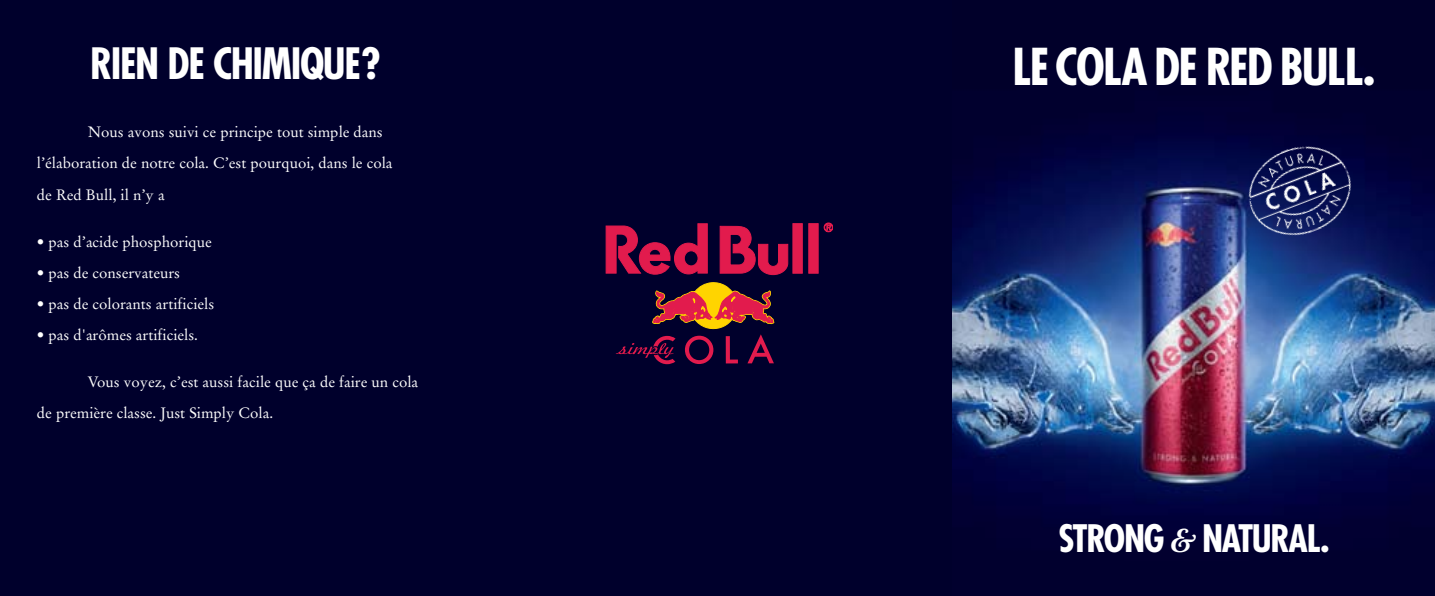
<style>
.page{position:relative;width:1435px;height:596px;background:#fff}
.page>*{position:absolute;margin:0;border:0;box-sizing:border-box;transform-origin:0 0}
.t1{font:700 condensed 49.4px "Futura";letter-spacing:-.035em;color:#fff}
.t2{font:700 condensed 42px "Futura";letter-spacing:-.035em;color:#fff}
.t3{font:700 condensed 36.8px "Futura";letter-spacing:-.035em;color:#fff}
.t4{font:15px/31px "Stempel Garamond";color:#fff}
.s1{font-family:"Cataneo BT Bold Extension";font-weight:400;font-stretch:normal}
</style>
<div class="page">
<div style="left:0;top:0;width:1434px;height:595px;background:#00002c"></div>
<img style="left:952px;top:121px;width:482px;height:412px">
<svg style="left:824px;top:223px;width:9px;height:9px"></svg>
<div style="left:792px;top:223px;width:10px;height:50px;background:#e21b4d;border:1px solid #e21b4d"></div>
<div style="left:808px;top:223px;width:10px;height:50px;background:#e21b4d;border:1px solid #e21b4d"></div>
<svg style="left:606px;top:223px;width:101px;height:51px"></svg>
<svg style="left:720px;top:226px;width:68px;height:49px"></svg>
<svg style="left:615px;top:282px;width:159px;height:82px"></svg>
<img style="left:1228px;top:121px;width:144px;height:139px">
<h2 class="t2" style="left:90px;top:36px;width:292px">RIEN DE CHIMIQUE?</h2>
<h1 class="t1" style="left:1012px;top:35px;width:364px">Le COLADE RED BULL.</h1>
<p class="t4" style="left:37px;top:117px;width:357px;text-indent:51px">Nous avons suivi ce principe tout simple dans l’élaboration de notre cola. C’est pourquoi, dans le cola de Red Bull, il n’y a</p>
<p class="t4" style="left:37px;top:226px;width:176px">• pas d’acide phosphorique</p>
<p class="t4" style="left:37px;top:257px;width:145px">• pas de conservateurs</p>
<p class="t4" style="left:37px;top:288px;width:179px">• pas de colorants artificiels</p>
<p class="t4" style="left:37px;top:319px;width:163px">• pas d'arômes artificiels.</p>
<p class="t4" style="left:37px;top:366px;width:383px;text-indent:51px">Vous voyez, c’est aussi facile que ça de faire un cola de première classe. Just Simply Cola.</p>
<h3 class="t3" style="left:1058px;top:514px;width:272px">STRONG <span class="s1">&amp;</span> NATURAL.</h3>
</div>
